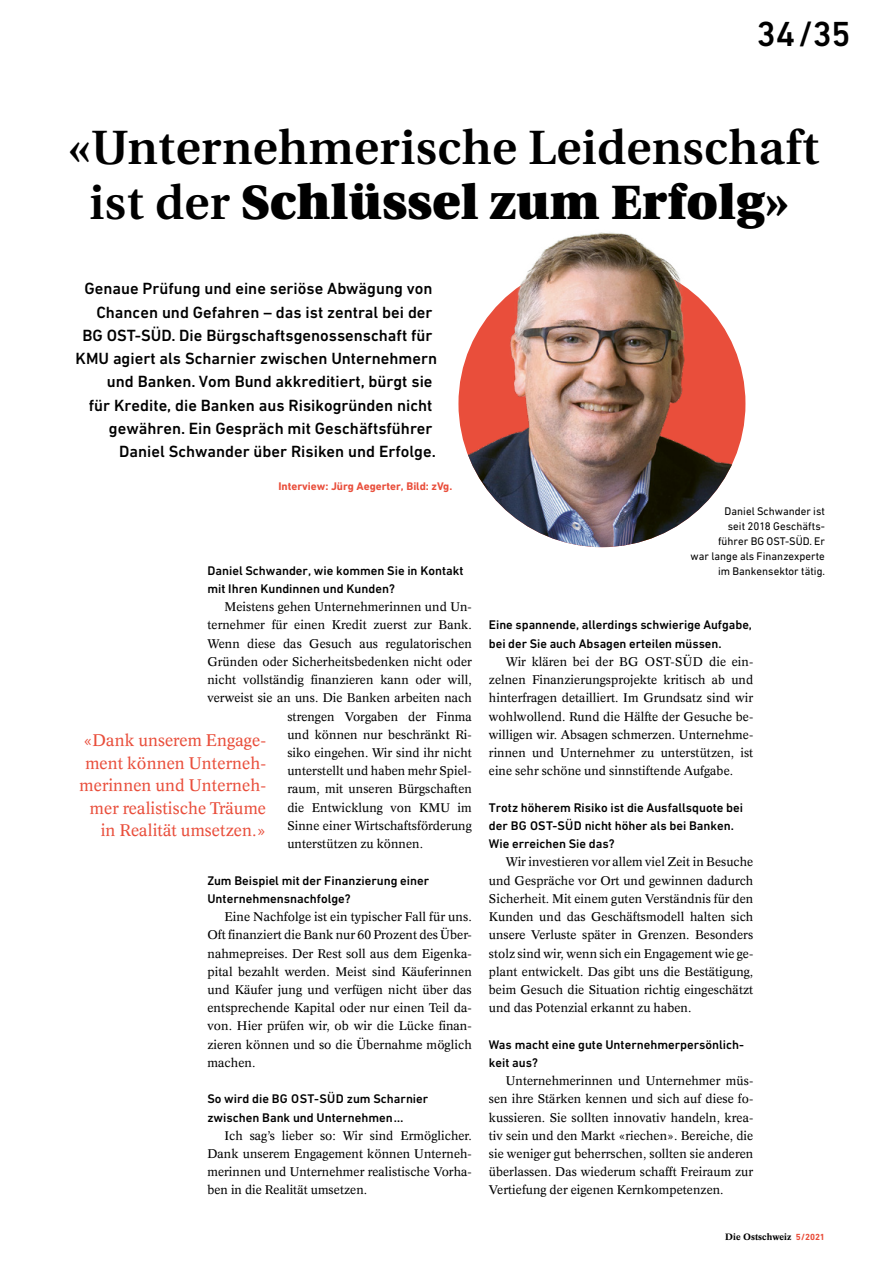
<style>
.page{position:relative;width:893px;height:1263px;background:#fff}
.page>*{position:absolute;margin:0;border:0;box-sizing:border-box;transform-origin:0 0}
.t1{font:600 48px/55.5px "Utopia";letter-spacing:.01em;color:#000;text-align:center}
.t2{font:500 35.4px "DIN Next W1 G";color:#000}
.t3{font:500 16.5px/23.2px "DIN Next W1 G";color:#000;text-align:right}
.t4{font:16.5px/22.5px "Concorde";letter-spacing:.005em;color:#e94e3b;text-align:right}
.t5{font:500 12.75px/18.1px "DIN Next W1 G";color:#000}
.t6{font:12.3px/18.3px "Concorde";letter-spacing:.005em;color:#000;text-align:justify}
.t7{font:11.25px/15px "DIN Next W1 G";letter-spacing:.005em;color:#000;text-align:right}
.t8{font:700 11.25px "DIN Next W1 G";color:#e94e3b}
.t9{font:700 9px "Concorde";color:#000}
.s1{font-weight:900}
.s2{font-family:"DIN Next W1 G";color:#e94e3b}
</style>
<div class="page">
<img style="left:458px;top:260px;width:287px;height:287px;border-radius:143px">
<img style="left:485px;top:232px;width:234px;height:88px">
<h2 class="t2" style="left:756px;top:14px;width:96px">34/35</h2>
<h1 class="t1" style="left:68px;top:120px;width:753px">«Unternehmerische Leidenschaft ist der <span class="s1">Schlüssel zum Erfolg»</span></h1>
<p class="t3" style="left:76px;top:277px;width:363px">Genaue Prüfung und eine seriöse Abwägung von Chancen und Gefahren – das ist zentral bei der<br>BG OST-SÜD. Die Bürgschaftsgenossenschaft für KMU agiert als Scharnier zwischen Unternehmern und Banken. Vom Bund akkreditiert, bürgt sie<br>für Kredite, die Banken aus Risikogründen nicht gewähren. Ein Gespräch mit Geschäftsführer Daniel Schwander über Risiken und Erfolge.</p>
<p class="t8" style="left:278px;top:479px;width:175px">Interview: Jürg Aegerter, Bild: zVg.</p>
<p class="t5" style="left:207px;top:561px;width:258px">Daniel Schwander, wie kommen Sie in Kontakt mit Ihren Kundinnen und Kunden?</p>
<p class="t6" style="left:224px;top:597px;width:249px">Meistens gehen Unternehmerinnen und Un-</p>
<p class="t6" style="left:207px;top:616px;width:266px">ternehmer für einen Kredit zuerst zur Bank.</p>
<p class="t6" style="left:207px;top:634px;width:266px">Wenn diese das Gesuch aus regulatorischen</p>
<p class="t6" style="left:207px;top:652px;width:266px">Gründen oder Sicherheitsbedenken nicht oder</p>
<p class="t6" style="left:207px;top:670px;width:266px">nicht vollständig finanzieren kann oder will,</p>
<p class="t6" style="left:207px;top:689px;width:266px">verweist sie an uns. Die Banken arbeiten nach</p>
<p class="t6" style="left:287px;top:707px;width:186px">strengen Vorgaben der Finma</p>
<p class="t6" style="left:287px;top:725px;width:186px">und können nur beschränkt Ri-</p>
<p class="t6" style="left:287px;top:743px;width:186px">siko eingehen. Wir sind ihr nicht</p>
<p class="t6" style="left:287px;top:761px;width:186px">unterstellt und haben mehr Spiel-</p>
<p class="t6" style="left:287px;top:780px;width:186px">raum, mit unseren Bürgschaften</p>
<p class="t6" style="left:287px;top:798px;width:186px">die Entwicklung von KMU im</p>
<p class="t6" style="left:287px;top:816px;width:186px">Sinne einer Wirtschaftsförderung</p>
<p class="t6" style="left:287px;top:834px;width:137px">unterstützen zu können.</p>
<p class="t5" style="left:207px;top:871px;width:223px">Zum Beispiel mit der Finanzierung einer<br>Unternehmensnachfolge?</p>
<p class="t6" style="left:207px;top:907px;width:266px;text-indent:17px">Eine Nachfolge ist ein typischer Fall für uns.<br>Oft finanziert die Bank nur 60 Prozent des Über&shy;nahmepreises. Der Rest soll aus dem Eigenka&shy;pital bezahlt werden. Meist sind Käuferinnen und Käufer jung und verfügen nicht über das entsprechende Kapital oder nur einen Teil da&shy;von. Hier prüfen wir, ob wir die Lücke finan&shy;zieren können und so die Übernahme möglich machen.</p>
<p class="t5" style="left:207px;top:1090px;width:222px">So wird die BG OST-SÜD zum Scharnier zwischen Bank und Unternehmen…</p>
<p class="t6" style="left:207px;top:1126px;width:266px;text-indent:17px">Ich sag’s lieber so: Wir sind Ermöglicher.<br>Dank unserem Engagement können Unterneh&shy;merinnen und Unternehmer realistische Vorha&shy;ben in die Realität umsetzen.</p>
<h3 class="t4" style="left:80px;top:729px;width:188px">«Dank unserem Engage&shy;ment können Unterneh&shy;merinnen und Unterneh&shy;mer realistische Träume in Realität umsetzen.»</h3>
<p class="t7" style="left:690px;top:504px;width:136px">Daniel Schwander ist<br>seit 2018 Geschäfts-<br>führer BG OST-SÜD. Er<br>war lange als Finanzexperte im Bankensektor tätig.</p>
<p class="t5" style="left:489px;top:616px;width:265px">Eine spannende, allerdings schwierige Aufgabe, bei der Sie auch Absagen erteilen müssen.</p>
<p class="t6" style="left:489px;top:652px;width:266px;text-indent:17px">Wir klären bei der BG OST-SÜD die ein&shy;zelnen Finanzierungsprojekte kritisch ab und hinterfragen detailliert. Im Grundsatz sind wir wohlwollend. Rund die Hälfte der Gesuche be&shy;willigen wir. Absagen schmerzen. Unternehme&shy;rinnen und Unternehmer zu unterstützen, ist eine sehr schöne und sinnstiftende Aufgabe.</p>
<p class="t5" style="left:489px;top:798px;width:256px">Trotz höherem Risiko ist die Ausfallsquote bei der BG OST-SÜD nicht höher als bei Banken.<br>Wie erreichen Sie das?</p>
<p class="t6" style="left:489px;top:853px;width:266px;text-indent:17px">Wir investieren vor allem viel Zeit in Besuche und Gespräche vor Ort und gewinnen dadurch Sicherheit. Mit einem guten Verständnis für den Kunden und das Geschäftsmodell halten sich unsere Verluste später in Grenzen. Besonders stolz sind wir, wenn sich ein Engagement wie ge&shy;plant entwickelt. Das gibt uns die Bestätigung, beim Gesuch die Situation richtig eingeschätzt und das Potenzial erkannt zu haben.</p>
<p class="t5" style="left:489px;top:1035px;width:257px">Was macht eine gute Unternehmerpersönlich&shy;keit aus?</p>
<p class="t6" style="left:489px;top:1071px;width:266px;text-indent:17px">Unternehmerinnen und Unternehmer müs&shy;sen ihre Stärken kennen und sich auf diese fo&shy;kussieren. Sie sollten innovativ handeln, krea&shy;tiv sein und den Markt «riechen». Bereiche, die sie weniger gut beherrschen, sollten sie anderen überlassen. Das wiederum schafft Freiraum zur Vertiefung der eigenen Kernkompetenzen.</p>
<p class="t9" style="left:725px;top:1232px;width:101px">Die Ostschweiz <span class="s2">5/2021</span></p>
</div>
